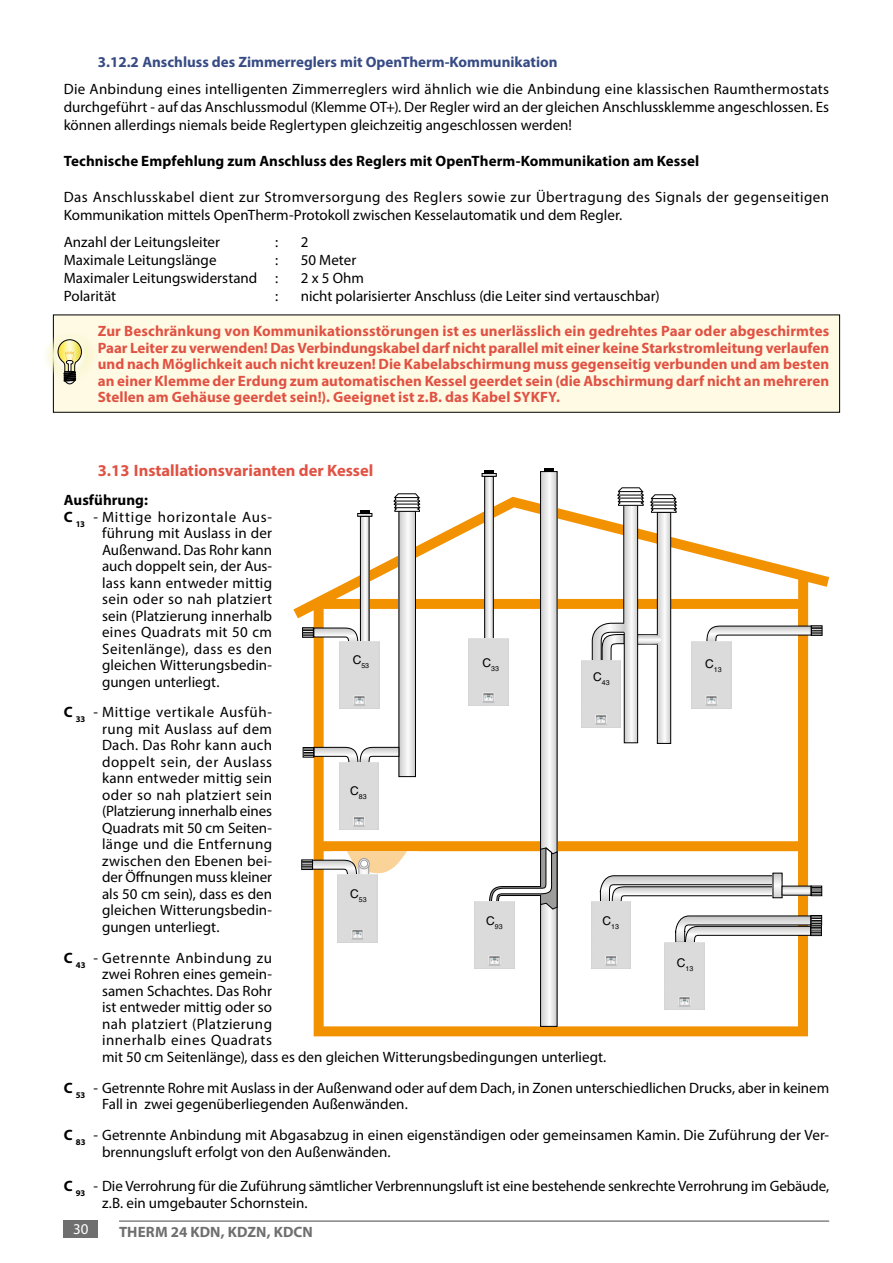
<style>
.page{position:relative;width:893px;height:1263px;background:#fff}
.page>*{position:absolute;margin:0;border:0;box-sizing:border-box;transform-origin:0 0}
.t1{font:700 16.5px "Myriad Pro";color:#e05243}
.t2{font:15px/16.5px "Myriad Pro";color:#000}
.t3{font:700 15px/16.5px "Myriad Pro";letter-spacing:.005em;color:#e05243;text-align:justify}
.t4{font:15px/18px "Myriad Pro";letter-spacing:.025em;color:#000}
.t5{font:700 15px "Myriad Pro";letter-spacing:.005em;color:#000}
.t6{font:700 15px "Myriad Pro";color:#374b84}
.t7{font:15px "Myriad Pro";letter-spacing:.05em;color:#000}
.t8{font:15px "Myriad Pro";letter-spacing:.03em;color:#000}
.t9{font:700 15px "Myriad Pro";letter-spacing:.01em;color:#706f6f}
.t10{font:15px "Myriad Pro";color:#fff}
.t11{font:7.05px "Switzerland";color:#000}
.s1{font-weight:700}
</style>
<div class="page">
<div style="left:64px;top:1220px;width:34px;height:17px;background:#706f6f"></div>
<hr style="left:119px;top:1220px;width:710px;height:2px;background:#706f6f">
<div style="left:53px;top:315px;width:787px;height:97px;background:#fffae4"></div>
<img style="left:46px;top:333px;width:47px;height:48px">
<svg style="left:58px;top:340px;width:24px;height:44px"></svg>
<img style="left:59px;top:345px;width:22px;height:23px">
<svg style="left:293px;top:497px;width:536px;height:539px"></svg>
<svg style="left:401px;top:512px;width:13px;height:263px"></svg>
<div style="left:399px;top:510px;width:17px;height:267px;border:1px solid #000"></div>
<svg style="left:486px;top:478px;width:5px;height:160px"></svg>
<div style="left:484px;top:476px;width:9px;height:164px;border:1px solid #000"></div>
<svg style="left:362px;top:518px;width:5px;height:122px"></svg>
<div style="left:360px;top:516px;width:9px;height:126px;border:1px solid #000"></div>
<svg style="left:706px;top:625px;width:116px;height:17px"></svg>
<div style="left:302px;top:627px;width:12px;height:11px;border:1px solid #000"></div>
<svg style="left:303px;top:627px;width:55px;height:17px"></svg>
<svg style="left:303px;top:747px;width:96px;height:16px"></svg>
<div style="left:301px;top:859px;width:12px;height:11px;border:1px solid #000"></div>
<svg style="left:600px;top:875px;width:222px;height:86px"></svg>
<div style="left:357px;top:513px;width:15px;height:4px;border:1px solid #000"></div>
<svg style="left:360px;top:510px;width:9px;height:3px"></svg>
<div style="left:482px;top:473px;width:15px;height:4px;border:1px solid #000"></div>
<svg style="left:484px;top:470px;width:9px;height:3px"></svg>
<svg style="left:393px;top:493px;width:28px;height:19px"></svg>
<svg style="left:592px;top:487px;width:85px;height:256px"></svg>
<svg style="left:332px;top:851px;width:85px;height:51px"></svg>
<svg style="left:302px;top:859px;width:67px;height:17px"></svg>
<svg style="left:542px;top:473px;width:13px;height:552px"></svg>
<div style="left:540px;top:471px;width:17px;height:556px;border:1px solid #000"></div>
<svg style="left:544px;top:468px;width:9px;height:4px"></svg>
<svg style="left:489px;top:847px;width:69px;height:63px"></svg>
<div style="left:340px;top:642px;width:39px;height:67px;background:#dbdbdb"></div>
<div style="left:469px;top:638px;width:40px;height:67px;background:#dbdbdb"></div>
<div style="left:581px;top:660px;width:40px;height:67px;background:#dbdbdb"></div>
<div style="left:692px;top:641px;width:39px;height:67px;background:#dbdbdb"></div>
<div style="left:339px;top:762px;width:40px;height:68px;background:#dbdbdb"></div>
<div style="left:338px;top:875px;width:39px;height:67px;background:#dbdbdb"></div>
<div style="left:591px;top:901px;width:40px;height:68px;background:#dbdbdb"></div>
<div style="left:665px;top:942px;width:39px;height:67px;background:#dbdbdb"></div>
<div style="left:474px;top:901px;width:40px;height:68px;background:#dbdbdb"></div>
<p class="t6" style="left:98px;top:52px;width:461px">3.12.2 Anschluss des Zimmerreglers mit OpenTherm-Kommunikation</p>
<p class="t2" style="left:64px;top:79px;width:767px;line-height:18px;text-align:justify">Die Anbindung eines intelligenten Zimmerreglers wird ähnlich wie die Anbindung eine klassischen Raumthermostats durchgeführt - auf das Anschlussmodul (Klemme OT+). Der Regler wird an der gleichen Anschlussklemme angeschlossen. Es können allerdings niemals beide Reglertypen gleichzeitig angeschlossen werden!</p>
<p class="t5" style="left:64px;top:151px;width:637px">Technische Empfehlung zum Anschluss des Reglers mit OpenTherm-Kommunikation am Kessel</p>
<p class="t4" style="left:64px;top:187px;width:767px">Das Anschlusskabel dient zur Stromversorgung des Reglers sowie zur Übertragung des Signals der gegenseitigen<br>Kommunikation mittels OpenTherm-Protokoll zwischen Kesselautomatik und dem Regler.</p>
<p class="t2" style="left:64px;top:233px;width:158px">Anzahl der Leitungsleiter</p>
<p class="t2" style="left:275px;top:233px;width:5px">:</p>
<p class="t2" style="left:301px;top:233px;width:9px">2</p>
<p class="t2" style="left:64px;top:251px;width:154px">Maximale Leitungslänge</p>
<p class="t2" style="left:275px;top:251px;width:5px">:</p>
<p class="t2" style="left:301px;top:251px;width:57px">50 Meter</p>
<p class="t2" style="left:64px;top:269px;width:216px">Maximaler Leitungswiderstand :</p>
<p class="t2" style="left:301px;top:269px;width:65px">2 x 5 Ohm</p>
<p class="t2" style="left:64px;top:287px;width:54px">Polarität</p>
<p class="t2" style="left:275px;top:287px;width:5px">:</p>
<p class="t2" style="left:301px;top:287px;width:360px">nicht polarisierter Anschluss (die Leiter sind vertauschbar)</p>
<p class="t3" style="left:98px;top:322px;width:733px">Zur Beschränkung von Kommunikationsstörungen ist es unerlässlich ein gedrehtes Paar oder abgeschirmtes Paar Leiter zu verwenden! Das Verbindungskabel darf nicht parallel mit einer keine Starkstromleitung verlaufen und nach Möglichkeit auch nicht kreuzen! Die Kabelabschirmung muss gegenseitig verbunden und am besten an einer Klemme der Erdung zum automatischen Kessel geerdet sein (die Abschirmung darf nicht an mehreren Stellen am Gehäuse geerdet sein!). Geeignet ist z.B. das Kabel SYKFY.</p>
<p class="t1" style="left:98px;top:460px;width:277px">3.13 Installationsvarianten der Kessel</p>
<p class="t5" style="left:64px;top:490px;width:86px">Ausführung:</p>
<p class="t7" style="left:64px;top:507px;width:210px"><span class="s1">C</span> <sub>13</sub> - Mittige horizontale Aus-</p>
<p class="t2" style="left:102px;top:524px;width:172px">führung mit Auslass in der</p>
<p class="t2" style="left:102px;top:541px;width:172px">Außenwand. Das Rohr kann</p>
<p class="t2" style="left:102px;top:557px;width:172px">auch doppelt sein, der Aus-</p>
<p class="t2" style="left:102px;top:574px;width:172px">lass kann entweder mittig</p>
<p class="t4" style="left:102px;top:590px;width:172px">sein oder so nah platziert</p>
<p class="t2" style="left:102px;top:607px;width:172px">sein (Platzierung innerhalb</p>
<p class="t4" style="left:102px;top:623px;width:172px">eines Quadrats mit 50 cm</p>
<p class="t8" style="left:102px;top:639px;width:172px">Seitenlänge), dass es den</p>
<p class="t2" style="left:102px;top:656px;width:172px">gleichen Witterungsbedin-</p>
<p class="t2" style="left:102px;top:673px;width:119px">gungen unterliegt.</p>
<p class="t2" style="left:102px;top:704px;width:172px;text-align:justify;text-indent:-38px"><span class="s1">C</span> <sub>33</sub> - Mittige vertikale Ausfüh&shy;rung mit Auslass auf dem Dach. Das Rohr kann auch doppelt sein, der Auslass kann entweder mittig sein oder so nah platziert sein (Platzierung innerhalb eines Quadrats mit 50 cm Seiten&shy;länge und die Entfernung zwischen den Ebenen bei&shy;der Öffnungen muss kleiner als 50 cm sein), dass es den gleichen Witterungsbedin&shy;gungen unterliegt.</p>
<p class="t2" style="left:102px;top:949px;width:506px;text-indent:-38px"><span class="s1">C</span> <sub>43</sub> - Getrennte Anbindung zu<br>zwei Rohren eines gemein-<br>samen Schachtes. Das Rohr<br>ist entweder mittig oder so<br>nah platziert (Platzierung<br>innerhalb eines Quadrats<br>mit 50 cm Seitenlänge), dass es den gleichen Witterungsbedingungen unterliegt.</p>
<p class="t2" style="left:102px;top:1079px;width:729px;text-indent:-38px"><span class="s1">C</span> <sub>53</sub> - Getrennte Rohre mit Auslass in der Außenwand oder auf dem Dach, in Zonen unterschiedlichen Drucks, aber in keinem<br>Fall in zwei gegenüberliegenden Außenwänden.</p>
<p class="t2" style="left:102px;top:1127px;width:729px;text-indent:-38px"><span class="s1">C</span> <sub>83</sub> - Getrennte Anbindung mit Abgasabzug in einen eigenständigen oder gemeinsamen Kamin. Die Zuführung der Ver&shy;brennungsluft erfolgt von den Außenwänden.</p>
<p class="t2" style="left:102px;top:1178px;width:729px;text-indent:-38px"><span class="s1">C</span> <sub>93</sub> - Die Verrohrung für die Zuführung sämtlicher Verbrennungsluft ist eine bestehende senkrechte Verrohrung im Gebäude, z.B. ein umgebauter Schornstein.</p>
<p class="t11" style="left:353px;top:662px;width:18px"><sup>C</sup>53</p>
<p class="t11" style="left:483px;top:664px;width:18px"><sup>C</sup>33</p>
<p class="t11" style="left:705px;top:666px;width:18px"><sup>C</sup>13</p>
<p class="t11" style="left:593px;top:678px;width:18px"><sup>C</sup>43</p>
<p class="t11" style="left:350px;top:792px;width:18px"><sup>C</sup>83</p>
<p class="t11" style="left:350px;top:895px;width:18px"><sup>C</sup>53</p>
<p class="t11" style="left:603px;top:923px;width:18px"><sup>C</sup>13</p>
<p class="t11" style="left:486px;top:923px;width:18px"><sup>C</sup>93</p>
<p class="t11" style="left:677px;top:965px;width:18px"><sup>C</sup>13</p>
<p class="t10" style="left:73px;top:1220px;width:17px">30</p>
<p class="t9" style="left:119px;top:1222px;width:195px">THERM 24 KDN, KDZN, KDCN</p>
</div>
